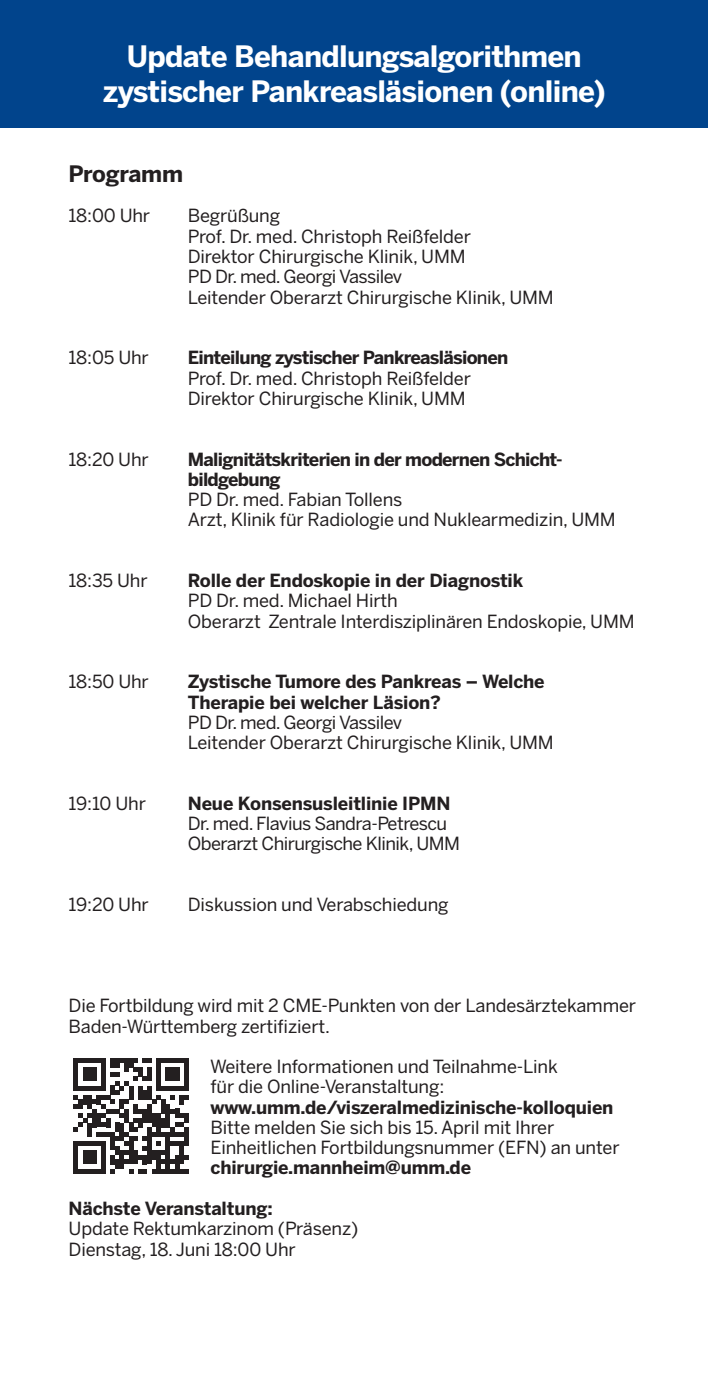
<style>
.page{position:relative;width:708px;height:1378px;background:#fff}
.page>*{position:absolute;margin:0;border:0;box-sizing:border-box;transform-origin:0 0}
.Titel_des_Flyers{font:700 29.25px/35.1px "Benton Sans";letter-spacing:-.025em;color:#fff;text-align:center}
.Fließtext{font:700 22.5px "Benton Sans";letter-spacing:-.01em;color:#231f20}
.Fließtext-2{font:18px/20.2px "Benton Sans";letter-spacing:-.01em;color:#231f20}
.Fließtext-3{font:700 18px/20.2px "Benton Sans";letter-spacing:-.01em;color:#231f20}
.Fließtext-4{font:700 18px "Benton Sans";letter-spacing:-.04em;color:#231f20}
.Fließtext-5{font:18px "Benton Sans";letter-spacing:-.03em;color:#231f20}
.s1{font-weight:700}
</style>
<div class="page">
<div style="left:0;top:0;width:708px;height:128px;background:#01448c"></div>
<svg style="left:74px;top:1058px;width:115px;height:115px"></svg>
<p class="Titel_des_Flyers" style="left:103px;top:39px;width:504px">Update Behandlungsalgorithmen zystischer Pankreasläsionen (online)</p>
<p class="Fließtext" style="left:69px;top:160px;width:116px">Programm</p>
<p class="Fließtext-2" style="left:69px;top:206px;width:83px">18:00 Uhr</p>
<p class="Fließtext-2" style="left:188px;top:206px;width:94px">Begrüßung</p>
<p class="Fließtext-2" style="left:188px;top:226px;width:285px">Prof. Dr. med. Christoph Reißfelder</p>
<p class="Fließtext-2" style="left:188px;top:246px;width:279px">Direktor Chirurgische Klinik, UMM<br>PD Dr. med. Georgi Vassilev</p>
<p class="Fließtext-2" style="left:188px;top:287px;width:367px">Leitender Oberarzt Chirurgische Klinik, UMM</p>
<p class="Fließtext-2" style="left:69px;top:348px;width:82px">18:05 Uhr</p>
<p class="Fließtext-4" style="left:188px;top:346px;width:322px">Einteilung zystischer Pankreasläsionen</p>
<p class="Fließtext-2" style="left:188px;top:368px;width:285px">Prof. Dr. med. Christoph Reißfelder</p>
<p class="Fließtext-2" style="left:188px;top:388px;width:279px">Direktor Chirurgische Klinik, UMM</p>
<p class="Fließtext-2" style="left:69px;top:449px;width:82px">18:20 Uhr</p>
<p class="Fließtext-4" style="left:188px;top:448px;width:376px">Malignitätskriterien in der modernen Schicht-</p>
<p class="Fließtext-4" style="left:188px;top:468px;width:94px">bildgebung</p>
<p class="Fließtext-2" style="left:188px;top:489px;width:216px">PD Dr. med. Fabian Tollens</p>
<p class="Fließtext-2" style="left:188px;top:510px;width:429px">Arzt, Klinik für Radiologie und Nuklearmedizin, UMM</p>
<p class="Fließtext-2" style="left:69px;top:570px;width:81px">18:35 Uhr</p>
<p class="Fließtext-2" style="left:188px;top:570px;width:448px"><span class="s1">Rolle der Endoskopie in der Diagnostik<br></span>PD Dr. med. Michael Hirth<br>Oberarzt Zentrale Interdisziplinären Endoskopie, UMM</p>
<p class="Fließtext-2" style="left:69px;top:672px;width:82px">18:50 Uhr</p>
<p class="Fließtext-3" style="left:188px;top:672px;width:358px">Zystische Tumore des Pankreas – Welche<br>Therapie bei welcher Läsion?</p>
<p class="Fließtext-5" style="left:188px;top:711px;width:216px">PD Dr. med. Georgi Vassilev</p>
<p class="Fließtext-2" style="left:188px;top:732px;width:367px">Leitender Oberarzt Chirurgische Klinik, UMM</p>
<p class="Fließtext-2" style="left:69px;top:793px;width:79px">19:10 Uhr</p>
<p class="Fließtext-3" style="left:188px;top:793px;width:264px">Neue Konsensusleitlinie IPMN</p>
<p class="Fließtext-5" style="left:188px;top:813px;width:261px">Dr. med. Flavius Sandra-Petrescu</p>
<p class="Fließtext-5" style="left:188px;top:833px;width:274px">Oberarzt Chirurgische Klinik, UMM</p>
<p class="Fließtext-2" style="left:69px;top:894px;width:82px">19:20 Uhr</p>
<p class="Fließtext-2" style="left:188px;top:894px;width:262px">Diskussion und Verabschiedung</p>
<p class="Fließtext-2" style="left:69px;top:996px;width:569px">Die Fortbildung wird mit 2 CME-Punkten von der Landesärztekammer<br>Baden-Württemberg zertifiziert.</p>
<p class="Fließtext-2" style="left:210px;top:1056px;width:349px">Weitere Informationen und Teilnahme-Link</p>
<p class="Fließtext-2" style="left:211px;top:1077px;width:235px">für die Online-Veranstaltung:</p>
<p class="Fließtext-3" style="left:211px;top:1097px;width:404px">www.umm.de/viszeralmedizinische-kolloquien</p>
<p class="Fließtext-2" style="left:211px;top:1117px;width:345px">Bitte melden Sie sich bis 15. April mit Ihrer</p>
<p class="Fließtext-2" style="left:211px;top:1137px;width:411px">Einheitlichen Fortbildungsnummer (EFN) an unter</p>
<p class="Fließtext-3" style="left:211px;top:1158px;width:262px">chirurgie.mannheim@umm.de</p>
<p class="Fließtext-3" style="left:69px;top:1198px;width:206px">Nächste Veranstaltung:</p>
<p class="Fließtext-2" style="left:69px;top:1218px;width:291px">Update Rektumkarzinom (Präsenz)</p>
<p class="Fließtext-2" style="left:69px;top:1239px;width:229px">Dienstag, 18. Juni 18:00 Uhr</p>
</div>
